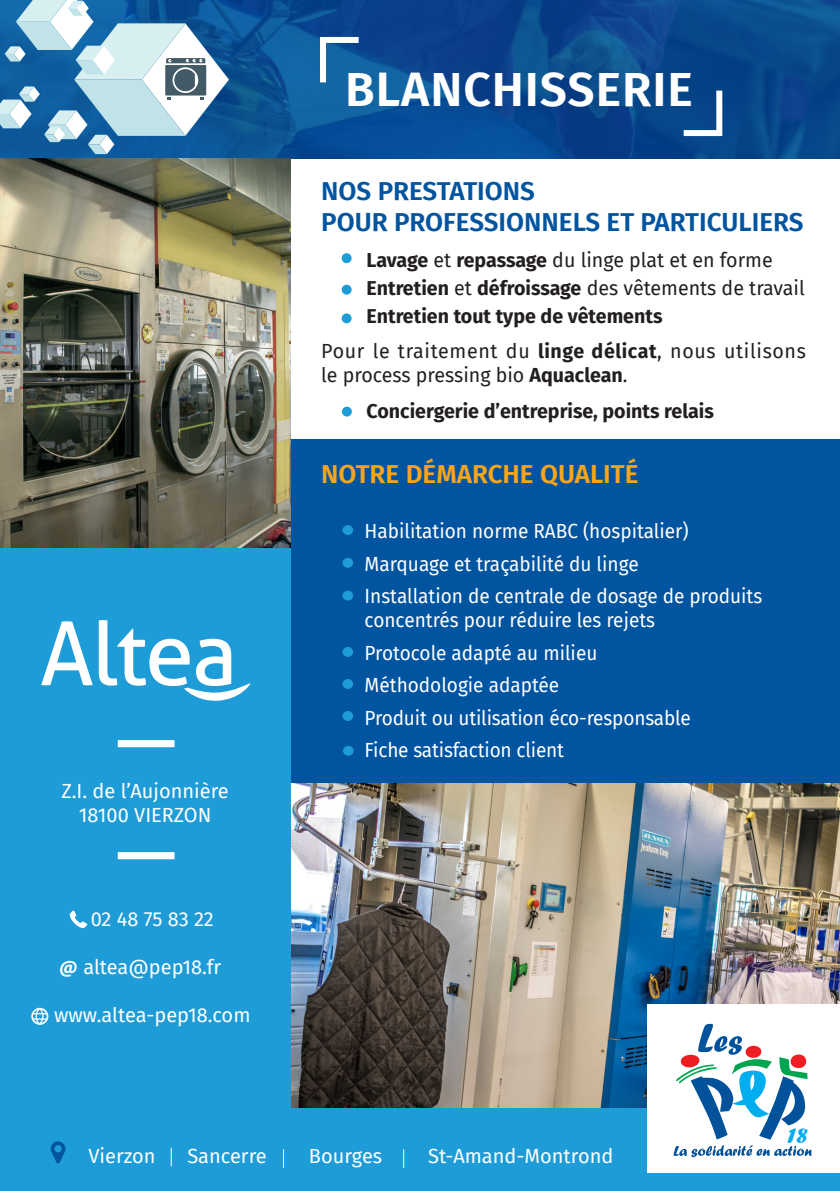
<style>
.page{position:relative;width:840px;height:1191px;background:#fff}
.page>*{position:absolute;margin:0;border:0;box-sizing:border-box;transform-origin:0 0}
.t1{font:600 48px "Fira Sans";letter-spacing:.02em;color:#fff}
.t2{font:600 26px/31.2px "Fira Sans";color:#0154a0}
.t3{font:600 26px "Fira Sans";color:#f9a51b}
.t4{font:22.8px "Forte";color:#00aeef;scale:1.06 1}
.t5{font:20px/24px "Fira Sans";color:#fff;scale:.95 1}
.t6{font:700 20px/28px "Fira Sans";color:#231f20}
.t7{font:20px "Fira Sans";color:#fff}
.t8{font:20px/24px "Fira Sans";letter-spacing:.035em;color:#231f20}
.t9{font:700 18px "Aller";color:#fff}
.s1{font-weight:400}
.s2{font-weight:700}
</style>
<div class="page">
<img style="left:290px;top:782px;width:549px;height:326px">
<div style="left:290px;top:439px;width:549px;height:343px;background:#0154a0"></div>
<div style="left:0;top:547px;width:290px;height:644px;background:#1d9cd8"></div>
<img style="left:0;top:0;width:839px;height:159px">
<div style="left:118px;top:740px;width:56px;height:7px;background:#fff"></div>
<svg style="left:41px;top:621px;width:52px;height:64px"></svg>
<svg style="left:99px;top:620px;width:151px;height:81px"></svg>
<div style="left:31px;top:1007px;width:17px;height:17px;border:2px solid #fff;border-radius:50%"></div>
<svg style="left:32px;top:1007px;width:16px;height:18px"></svg>
<svg style="left:70px;top:910px;width:17px;height:18px"></svg>
<div style="left:118px;top:852px;width:56px;height:7px;background:#fff"></div>
<div style="left:0;top:1108px;width:839px;height:83px;background:#1d9cd8"></div>
<svg style="left:51px;top:1141px;width:14px;height:22px"></svg>
<svg style="left:403px;top:1149px;width:1px;height:19px"></svg>
<svg style="left:283px;top:1149px;width:1px;height:19px"></svg>
<svg style="left:171px;top:1147px;width:1px;height:19px"></svg>
<div style="left:646px;top:1004px;width:193px;height:168px;background:#fff"></div>
<svg style="left:673px;top:1145px;width:138px;height:12px"></svg>
<svg style="left:676px;top:1023px;width:131px;height:116px"></svg>
<img style="left:0;top:159px;width:290px;height:388px">
<div style="left:341px;top:253px;width:10px;height:10px;background:#1d9cd8;border-radius:50%"></div>
<div style="left:341px;top:285px;width:10px;height:10px;background:#1d9cd8;border-radius:50%"></div>
<div style="left:341px;top:313px;width:10px;height:10px;background:#1d9cd8;border-radius:50%"></div>
<div style="left:342px;top:406px;width:9px;height:10px;background:#1d9cd8;border-radius:50%"></div>
<svg style="left:317px;top:34px;width:47px;height:54px"></svg>
<svg style="left:677px;top:85px;width:48px;height:54px"></svg>
<svg style="left:0;top:0;width:229px;height:154px"></svg>
<div style="left:342px;top:525px;width:11px;height:10px;background:#1d9cd8;border-radius:50%"></div>
<div style="left:342px;top:558px;width:11px;height:10px;background:#1d9cd8;border-radius:50%"></div>
<div style="left:342px;top:590px;width:11px;height:10px;background:#1d9cd8;border-radius:50%"></div>
<div style="left:342px;top:647px;width:11px;height:10px;background:#1d9cd8;border-radius:50%"></div>
<div style="left:342px;top:679px;width:11px;height:10px;background:#1d9cd8;border-radius:50%"></div>
<div style="left:342px;top:711px;width:11px;height:10px;background:#1d9cd8;border-radius:50%"></div>
<div style="left:343px;top:746px;width:10px;height:9px;background:#1d9cd8;border-radius:50%"></div>
<p class="t1" style="left:345px;top:49px;width:349px">BLANCHISSERIE</p>
<p class="t2" style="left:321px;top:174px;width:483px">NOS PRESTATIONS<br>POUR PROFESSIONNELS ET PARTICULIERS</p>
<p class="t6" style="left:366px;top:244px;width:439px">Lavage <span class="s1">et</span> repassage <span class="s1">du linge plat et en forme<br></span>Entretien <span class="s1">et</span> défroissage <span class="s1">des vêtements de travail<br></span>Entretien tout type de vêtements</p>
<p class="t8" style="left:321px;top:339px;width:486px">Pour le traitement du <span class="s2">linge délicat</span>, nous utilisons le process pressing bio <span class="s2">Aquaclean</span>.</p>
<p class="t6" style="left:366px;top:395px;width:348px">Conciergerie d’entreprise, points relais</p>
<p class="t7" style="left:61px;top:775px;width:169px">Z.I. de l’Aujonnière</p>
<p class="t7" style="left:79px;top:799px;width:134px">18100 VIERZON</p>
<p class="t7" style="left:91px;top:903px;width:125px">02 48 75 83 22</p>
<p class="t7" style="left:83px;top:951px;width:139px">altea@pep18.fr</p>
<p class="t7" style="left:54px;top:999px;width:198px">www.altea-pep18.com</p>
<p class="t9" style="left:59px;top:956px;width:20px">@</p>
<p class="t3" style="left:321px;top:453px;width:318px">NOTRE DÉMARCHE QUALITÉ</p>
<p class="t5" style="left:364px;top:518px;width:342px">Habilitation norme RABC (hospitalier)</p>
<p class="t5" style="left:364px;top:551px;width:290px">Marquage et traçabilité du linge</p>
<p class="t5" style="left:364px;top:583px;width:420px">Installation de centrale de dosage de produits concentrés pour réduire les rejets</p>
<p class="t5" style="left:364px;top:640px;width:246px">Protocole adapté au milieu</p>
<p class="t5" style="left:364px;top:672px;width:206px">Méthodologie adaptée</p>
<p class="t5" style="left:364px;top:705px;width:345px">Produit ou utilisation éco-responsable</p>
<p class="t5" style="left:364px;top:737px;width:211px">Fiche satisfaction client</p>
<p class="t7" style="left:88px;top:1141px;width:69px">Vierzon</p>
<p class="t7" style="left:187px;top:1141px;width:81px">Sancerre</p>
<p class="t7" style="left:309px;top:1141px;width:75px">Bourges</p>
<p class="t7" style="left:428px;top:1141px;width:187px">St-Amand-Montrond</p>
<p class="t4" style="left:786px;top:1121px;width:21px">18</p>
</div>
